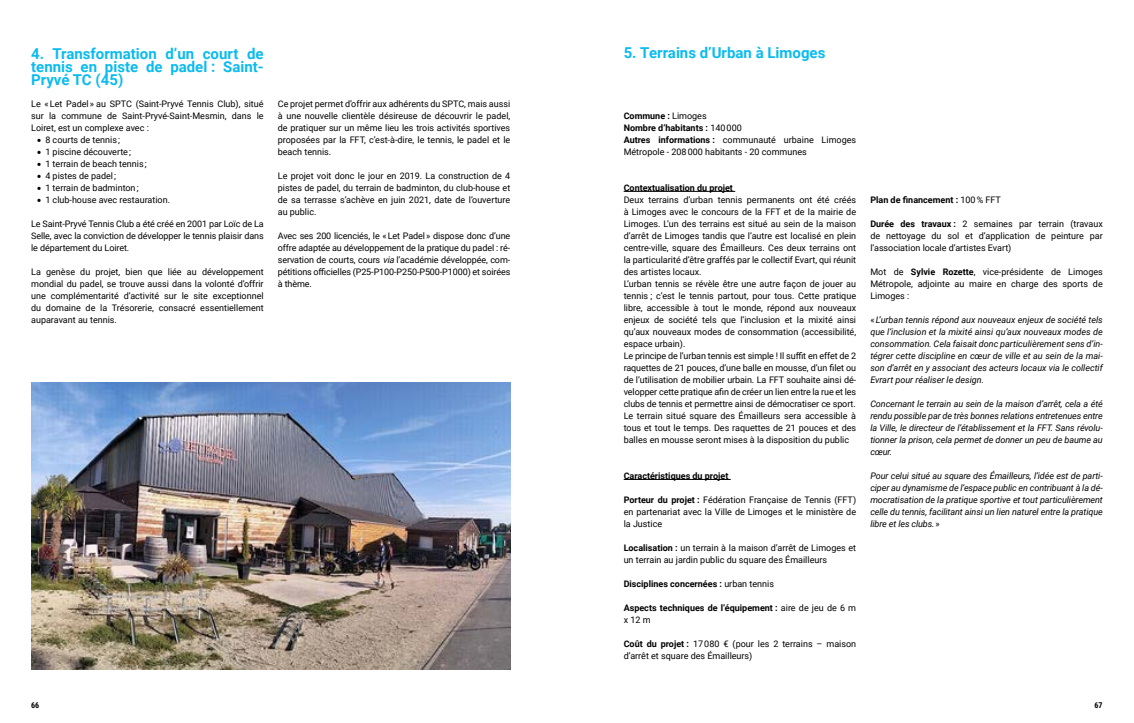
<style>
.page{position:relative;width:1134px;height:723px;background:#fff}
.page>*{position:absolute;margin:0;border:0;box-sizing:border-box;transform-origin:0 0}
.t1{font:700 15px/13px "Roboto";color:#0bbbef;text-align:justify}
.t2{font:9px/12px "Roboto";color:#000;text-align:justify}
.t3{font:italic 9px/12px "Roboto";letter-spacing:-.01em;color:#000;text-align:justify}
.t4{font:700 9px/12px "Roboto";color:#000}
.t5{font:700 8px "Roboto Condensed";color:#000}
.s1{font-family:"Minion Pro";font-size:12px}
.s2{font-style:italic}
.s3{font-weight:700}
.s4{font-weight:400}
.s5{font-style:normal}
</style>
<div class="page">
<img style="left:31px;top:383px;width:479px;height:286px">
<hr style="left:624px;top:191px;width:111px;height:1px;background:#000">
<hr style="left:624px;top:479px;width:107px;height:1px;background:#000">
<h1 class="t1" style="left:31px;top:46px;width:234px">4. Transformation d’un court de tennis en piste de padel : Saint-Pryvé TC (45)</h1>
<p class="t2" style="left:31px;top:97px;width:234px">Le « Let Padel » au SPTC (Saint-Pryvé Tennis Club), situé sur la commune de Saint-Pryvé-Saint-Mesmin, dans le Loiret, est un complexe avec :</p>
<p class="t2" style="left:37px;top:133px;width:85px"><span class="s1">•</span> 8 courts de tennis ;</p>
<p class="t2" style="left:37px;top:145px;width:96px"><span class="s1">•</span> 1 piscine découverte ;</p>
<p class="t2" style="left:37px;top:157px;width:111px"><span class="s1">•</span> 1 terrain de beach tennis ;</p>
<p class="t2" style="left:37px;top:169px;width:81px"><span class="s1">•</span> 4 pistes de padel ;</p>
<p class="t2" style="left:37px;top:181px;width:103px"><span class="s1">•</span> 1 terrain de badminton ;</p>
<p class="t2" style="left:37px;top:193px;width:135px"><span class="s1">•</span> 1 club-house avec restauration.</p>
<p class="t2" style="left:31px;top:217px;width:234px">Le Saint-Pryvé Tennis Club a été créé en 2001 par Loïc de La Selle, avec la conviction de développer le tennis plaisir dans le département du Loiret.</p>
<p class="t2" style="left:31px;top:265px;width:234px">La genèse du projet, bien que liée au développement mondial du padel, se trouve aussi dans la volonté d’offrir une complémentarité d’activité sur le site exceptionnel du domaine de la Trésorerie, consacré essentiellement auparavant au tennis.</p>
<p class="t2" style="left:278px;top:97px;width:234px">Ce projet permet d’offrir aux adhérents du SPTC, mais aussi à une nouvelle clientèle désireuse de découvrir le padel, de pratiquer sur un même lieu les trois activités sportives proposées par la FFT, c’est-à-dire, le tennis, le padel et le beach tennis.</p>
<p class="t2" style="left:278px;top:169px;width:234px">Le projet voit donc le jour en 2019. La construction de 4 pistes de padel, du terrain de badminton, du club-house et de sa terrasse s’achève en juin 2021, date de l’ouverture au public.</p>
<p class="t2" style="left:278px;top:229px;width:234px">Avec ses 200 licenciés, le « Let Padel » dispose donc d’une offre adaptée au développement de la pratique du padel : ré&shy;servation de courts, cours <span class="s2">via</span>l’académie développée, com&shy;pétitions officielles (P25-P100-P250-P500-P1000) et soirées à thème.</p>
<h1 class="t1" style="left:624px;top:46px;width:203px">5. Terrains d’Urban à Limoges</h1>
<p class="t2" style="left:624px;top:109px;width:234px;text-align:left"><span class="s3">Commune :</span> Limoges<br><span class="s3">Nombre d’habitants :</span> 140 000<br><span class="s3">Autres informations :</span> communauté urbaine Limoges Métropole - 208 000 habitants - 20 communes</p>
<p class="t4" style="left:624px;top:181px;width:111px">Contextualisation du projet</p>
<p class="t2" style="left:624px;top:193px;width:234px;text-align:left">Deux terrains d’urban tennis permanents ont été créés à Limoges avec le concours de la FFT et de la mairie de Limoges. L’un des terrains est situé au sein de la maison d’arrêt de Limoges tandis que l’autre est localisé en plein centre-ville, square des Émailleurs. Ces deux terrains ont la particularité d’être graffés par le collectif Evart, qui réunit des artistes locaux.<br>L’urban tennis se révèle être une autre façon de jouer au tennis ; c’est le tennis partout, pour tous. Cette pratique libre, accessible à tout le monde, répond aux nouveaux enjeux de société tels que l’inclusion et la mixité ainsi qu’aux nouveaux modes de consommation (accessibilité, espace urbain).<br>Le principe de l’urban tennis est simple ! Il suffit en effet de 2 raquettes de 21 pouces, d’une balle en mousse, d’un filet ou de l’utilisation de mobilier urbain. La FFT souhaite ainsi dé&shy;velopper cette pratique afin de créer un lien entre la rue et les clubs de tennis et permettre ainsi de démocratiser ce sport.<br>Le terrain situé square des Émailleurs sera accessible à tous et tout le temps. Des raquettes de 21 pouces et des balles en mousse seront mises à la disposition du public</p>
<p class="t4" style="left:624px;top:469px;width:106px">Caractéristiques du projet</p>
<p class="t2" style="left:624px;top:493px;width:234px"><span class="s3">Porteur du projet :</span> Fédération Française de Tennis (FFT) en partenariat avec la Ville de Limoges et le ministère de la Justice</p>
<p class="t2" style="left:624px;top:541px;width:234px"><span class="s3">Localisation :</span> un terrain à la maison d’arrêt de Limoges et un terrain au jardin public du square des Émailleurs</p>
<p class="t4" style="left:624px;top:577px;width:152px">Disciplines concernées : <span class="s4">urban tennis</span></p>
<p class="t4" style="left:624px;top:601px;width:234px">Aspects techniques de l’équipement : <span class="s4">aire de jeu de 6 m x 12 m</span></p>
<p class="t2" style="left:624px;top:637px;width:234px"><span class="s3">Coût du projet :</span> 17 080 € (pour les 2 terrains – maison d’arrêt et square des Émailleurs)</p>
<p class="t4" style="left:870px;top:193px;width:132px">Plan de financement : <span class="s4">100 % FFT</span></p>
<p class="t2" style="left:870px;top:217px;width:234px"><span class="s3">Durée des travaux :</span> 2 semaines par terrain (travaux de nettoyage du sol et d’application de peinture par l’association locale d’artistes Evart)</p>
<p class="t2" style="left:870px;top:265px;width:234px">Mot de <span class="s3">Sylvie Rozette</span>, vice-présidente de Limoges Métropole, adjointe au maire en charge des sports de Limoges :</p>
<p class="t3" style="left:870px;top:313px;width:234px"><span class="s5">«</span> L’urban tennis répond aux nouveaux enjeux de société tels que l’inclusion et la mixité ainsi qu’aux nouveaux modes de consommation. Cela faisait donc particulièrement sens d’in&shy;tégrer cette discipline en cœur de ville et au sein de la mai&shy;son d’arrêt en y associant des acteurs locaux via le collectif Evrart pour réaliser le design.</p>
<p class="t3" style="left:870px;top:397px;width:234px">Concernant le terrain au sein de la maison d’arrêt, cela a été rendu possible par de très bonnes relations entretenues entre la Ville, le directeur de l’établissement et la FFT. Sans révolu&shy;tionner la prison, cela permet de donner un peu de baume au cœur.</p>
<p class="t3" style="left:870px;top:469px;width:234px">Pour celui situé au square des Émailleurs, l’idée est de parti&shy;ciper au dynamisme de l’espace public en contribuant à la dé&shy;mocratisation de la pratique sportive et tout particulièrement celle du tennis, facilitant ainsi un lien naturel entre la pratique libre et les clubs. <span class="s5">»</span></p>
<p class="t5" style="left:31px;top:700px;width:10px">66</p>
<p class="t5" style="left:1094px;top:700px;width:10px">67</p>
</div>
